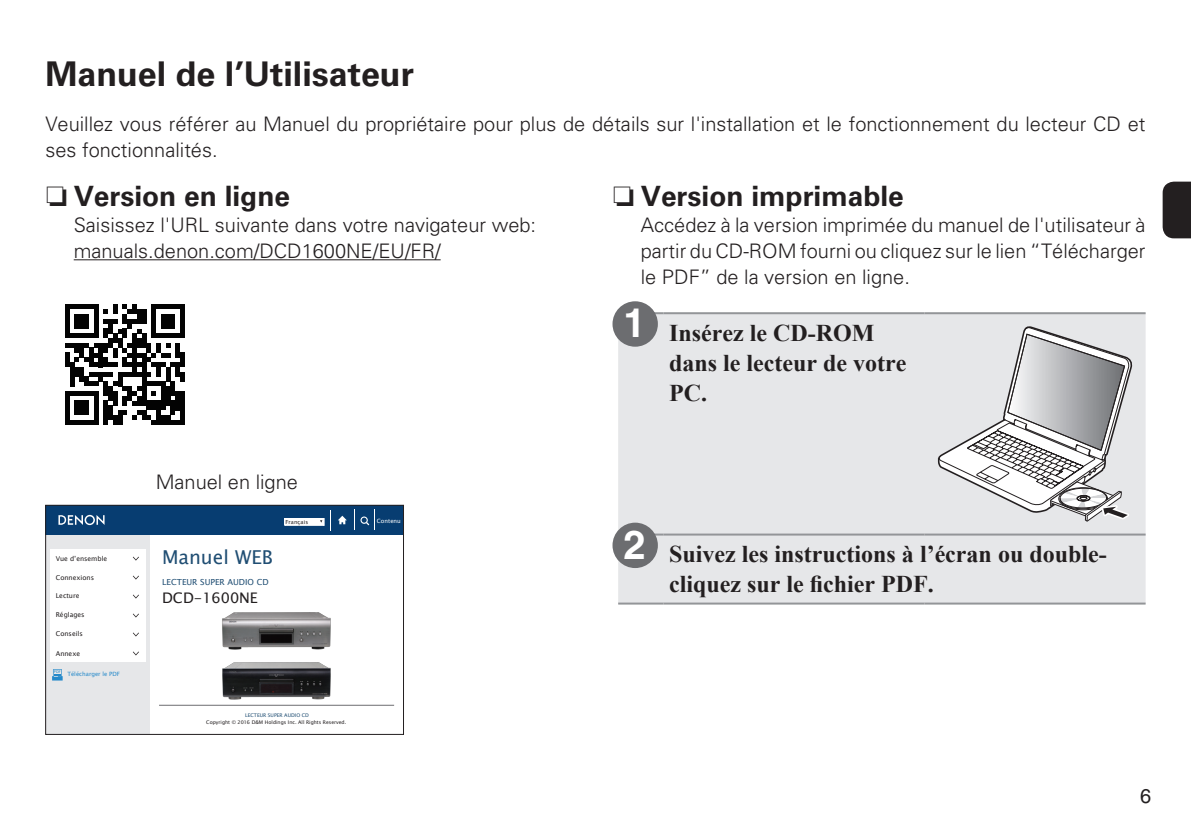
<style>
.page{position:relative;width:1191px;height:840px;background:#fff}
.page>*{position:absolute;margin:0;border:0;box-sizing:border-box;transform-origin:0 0}
.t1{font:700 40px "Helvetica LT Std";color:#fff}
.t2{font:700 34px "Univers LTCYR 65";color:#231f20}
.t3{font:700 28px "Univers LTCYR 65";color:#231f20}
.t4{font:700 24px/30px "Times New Roman";color:#231f20}
.t5{font:300 20px/26px "Univers LTCYR 45";color:#231f20}
.t6{font:20px "Helvetica LT Std";color:#231f20}
.t7{font:19.2px "Lucida Sans Unicode";color:#204e73}
.t8{font:14.6px "Lucida Sans Unicode";color:#231f20}
.t9{font:8.4px "Lucida Sans Unicode";color:#204e73}
.t10{font:6.6px "Lucida Sans Unicode";color:#231f20}
.t11{font:5.8px "Lucida Sans Unicode";color:#2589ca}
.t12{font:5.8px "Lucida Sans Unicode";color:#fff}
.t13{font:5.6px "Lucida Sans Unicode";letter-spacing:.02em;color:#231f20}
.t14{font:5px "Lucida Sans Unicode";color:#231f20}
.t15{font:5px "Lucida Sans Unicode";color:#204e73}
.t16{font:3.8px "Lucida Sans Unicode";color:#2589ca}
.s1{font-family:"Marks For Denon";font-weight:400}
</style>
<div class="page">
<svg style="left:1162px;top:181px;width:29px;height:57px;background:#302c2d"></svg>
<div style="left:618px;top:314px;width:527px;height:288px;background:#e6e7e9"></div>
<hr style="left:663px;top:602px;width:261px;height:2px;background:#939598">
<hr style="left:924px;top:602px;width:221px;height:2px;background:#939598">
<hr style="left:618px;top:312px;width:45px;height:2px;background:#939598">
<hr style="left:663px;top:312px;width:261px;height:2px;background:#939598">
<hr style="left:924px;top:312px;width:221px;height:2px;background:#939598">
<hr style="left:618px;top:602px;width:45px;height:2px;background:#939598">
<hr style="left:618px;top:533px;width:45px;height:2px;background:#939598">
<hr style="left:663px;top:533px;width:261px;height:2px;background:#939598">
<hr style="left:924px;top:533px;width:221px;height:2px;background:#939598">
<svg style="left:938px;top:326px;width:194px;height:195px"></svg>
<div style="left:612px;top:301px;width:46px;height:45px;background:#6c6d70;border-radius:50%"></div>
<div style="left:612px;top:522px;width:46px;height:45px;background:#6c6d70;border-radius:50%"></div>
<hr style="left:74px;top:259px;width:366px;height:1px;background:#231f20">
<svg style="left:65px;top:304px;width:115px;height:120px"></svg>
<div style="left:180px;top:304px;width:5px;height:34px;background:#030303"></div>
<div style="left:180px;top:352px;width:5px;height:15px;background:#030303"></div>
<div style="left:180px;top:371px;width:5px;height:10px;background:#030303"></div>
<div style="left:180px;top:391px;width:5px;height:33px;background:#030303"></div>
<div style="left:46px;top:534px;width:104px;height:200px;background:#e6e7e9"></div>
<div style="left:50px;top:549px;width:96px;height:18px;background:#fff"></div>
<div style="left:50px;top:568px;width:96px;height:18px;background:#fff"></div>
<div style="left:50px;top:586px;width:96px;height:18px;background:#fff"></div>
<div style="left:50px;top:605px;width:96px;height:18px;background:#fff"></div>
<div style="left:50px;top:624px;width:96px;height:18px;background:#fff"></div>
<div style="left:50px;top:643px;width:96px;height:18px;background:#fff"></div>
<hr style="left:159px;top:704px;width:235px;height:1px;background:#6c6d70">
<div style="left:46px;top:505px;width:357px;height:29px;background:#073d71"></div>
<svg style="left:58px;top:514px;width:47px;height:11px"></svg>
<div style="left:285px;top:518px;width:39px;height:7px;background:#fff"></div>
<svg style="left:338px;top:515px;width:9px;height:9px"></svg>
<svg style="left:330px;top:510px;width:1px;height:20px"></svg>
<svg style="left:354px;top:509px;width:15px;height:20px"></svg>
<svg style="left:133px;top:556px;width:6px;height:4px"></svg>
<svg style="left:133px;top:575px;width:6px;height:4px"></svg>
<svg style="left:133px;top:594px;width:6px;height:4px"></svg>
<svg style="left:133px;top:613px;width:6px;height:4px"></svg>
<svg style="left:133px;top:632px;width:6px;height:4px"></svg>
<svg style="left:133px;top:651px;width:6px;height:4px"></svg>
<svg style="left:52px;top:669px;width:11px;height:11px"></svg>
<img style="left:222px;top:612px;width:109px;height:25px">
<img style="left:208px;top:637px;width:129px;height:69px">
<div style="left:45px;top:504px;width:359px;height:230px;border:1px solid #231f20"></div>
<h2 class="t2" style="left:45px;top:50px;width:370px">Manuel de l’Utilisateur</h2>
<p class="t5" style="left:45px;top:110px;width:1101px">Veuillez vous référer au Manuel du propriétaire pour plus de détails sur l'installation et le fonctionnement du lecteur CD et ses fonctionnalités.</p>
<h3 class="t3" style="left:45px;top:176px;width:246px"><span class="s1">n</span> Version en ligne</h3>
<p class="t5" style="left:74px;top:211px;width:464px">Saisissez l'URL suivante dans votre navigateur web: manuals.denon.com/DCD1600NE/EU/FR/</p>
<p class="t5" style="left:156px;top:468px;width:144px">Manuel en ligne</p>
<p class="t10" style="left:56px;top:553px;width:53px">Vue d’ensemble</p>
<p class="t10" style="left:56px;top:572px;width:40px">Connexions</p>
<p class="t10" style="left:56px;top:590px;width:25px">Lecture</p>
<p class="t10" style="left:56px;top:609px;width:30px">Réglages</p>
<p class="t10" style="left:56px;top:628px;width:29px">Conseils</p>
<p class="t10" style="left:56px;top:647px;width:26px">Annexe</p>
<p class="t11" style="left:67px;top:669px;width:54px">Télécharger le PDF</p>
<p class="t16" style="left:54px;top:668px;width:8px">PDF</p>
<p class="t7" style="left:162px;top:541px;width:112px">Manuel WEB</p>
<p class="t9" style="left:162px;top:575px;width:108px">LECTEUR SUPER AUDIO CD</p>
<p class="t8" style="left:162px;top:585px;width:97px">DCD-1600NE</p>
<p class="t13" style="left:285px;top:517px;width:24px">Français</p>
<p class="t12" style="left:377px;top:516px;width:25px">Contenu</p>
<p class="t15" style="left:245px;top:711px;width:65px">LECTEUR SUPER AUDIO CD</p>
<p class="t14" style="left:206px;top:717px;width:141px">Copyright © 2016 D&amp;M Holdings Inc. All Rights Reserved.</p>
<h3 class="t3" style="left:612px;top:176px;width:293px"><span class="s1">n</span> Version imprimable</h3>
<p class="t5" style="left:641px;top:211px;width:506px;text-align:justify">Accédez à la version imprimée du manuel de l'utilisateur à partir du CD-ROM fourni ou cliquez sur le lien “Télécharger le PDF” de la version en ligne.</p>
<p class="t4" style="left:669px;top:317px;width:239px">Insérez le CD-ROM dans le lecteur de votre<br>PC.</p>
<h1 class="t1" style="left:623px;top:299px;width:24px">1</h1>
<h1 class="t1" style="left:623px;top:520px;width:24px">2</h1>
<p class="t4" style="left:669px;top:538px;width:439px">Suivez les instructions à l’écran ou double&shy;cliquez sur le fichier PDF.</p>
<p class="t6" style="left:1140px;top:784px;width:13px">6</p>
</div>
